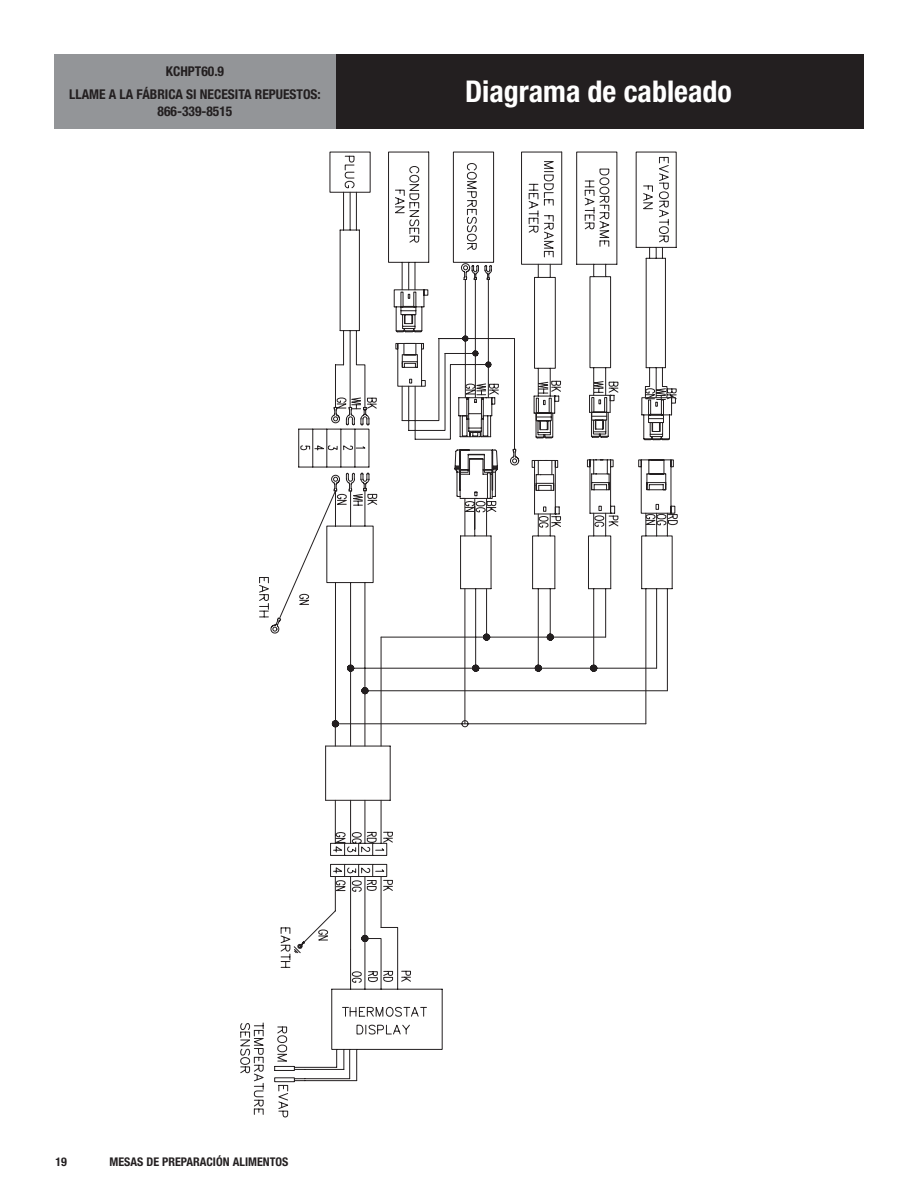
<style>
.page{position:relative;width:918px;height:1188px;background:#fff}
.page>*{position:absolute;margin:0;border:0;box-sizing:border-box;transform-origin:0 0}
.t1{font:700 condensed 30px "Helvetica Neue LT Std";color:#fff}
.t2{font:700 condensed 13.5px "Helvetica Neue LT Std";color:#231f20}
.t3{font:700 condensed 12px "Helvetica Neue LT Std";color:#231f20}
</style>
<div class="page">
<div style="left:333px;top:54px;width:531px;height:74px;background:#231f20"></div>
<div style="left:54px;top:54px;width:282px;height:74px;background:#939598"></div>
<svg style="left:253px;top:157px;width:417px;height:961px"></svg>
<svg style="left:240px;top:218px;width:299px;height:856px"></svg>
<p class="t2" style="left:166px;top:63px;width:60px">KCHPT60.9</p>
<p class="t2" style="left:69px;top:86px;width:253px">LLAME A LA FÁBRICA SI NECESITA REPUESTOS:</p>
<p class="t2" style="left:158px;top:103px;width:76px">866-339-8515</p>
<p class="t1" style="left:465px;top:73px;width:268px">Diagrama de cableado</p>
<p class="t3" style="left:56px;top:1154px;width:13px">19</p>
<p class="t3" style="left:110px;top:1154px;width:180px">MESAS DE PREPARACIÓN ALIMENTOS</p>
</div>
